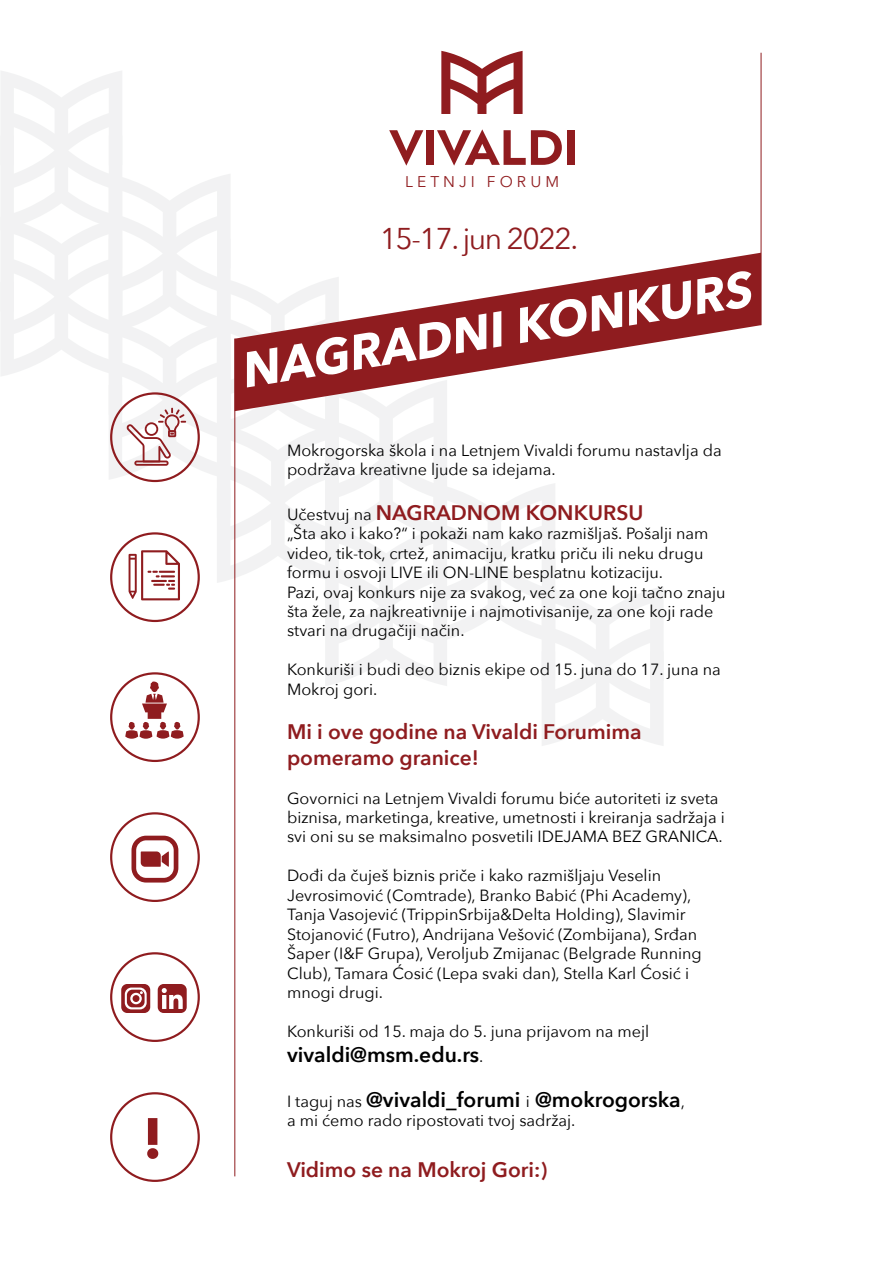
<style>
.page{position:relative;width:893px;height:1263px;background:#fff}
.page>*{position:absolute;margin:0;border:0;box-sizing:border-box;transform-origin:0 0}
.t1{font:italic 700 49.05px "Avenir Next";color:#fff}
.t2{font:30px "Avenir Next";letter-spacing:-.05em;color:#8f1c1f}
.t3{font:600 21px/25.2px "Avenir Next";color:#8f1c1f}
.t4{font:600 21px/44.7px "Avenir Next";color:#000}
.t5{font:16.2px/19.5px "Avenir Next";color:#000}
.t6{font:15.45px "Avenir Next";letter-spacing:.26em;color:#901c1f}
.s1{font-weight:400;font-size:16.2px;color:#000}
.s2{font-weight:400;font-size:16.2px}
</style>
<div class="page">
<svg style="left:131px;top:836px;width:47px;height:46px"></svg>
<div style="left:110px;top:812px;width:90px;height:90px;border:2px solid #8f1c1f;border-radius:50%"></div>
<svg style="left:121px;top:984px;width:29px;height:29px"></svg>
<div style="left:133px;top:995px;width:6px;height:7px;background:#8f1c1f;border-radius:50%"></div>
<svg style="left:158px;top:984px;width:29px;height:29px"></svg>
<div style="left:110px;top:952px;width:90px;height:90px;border:2px solid #8f1c1f;border-radius:50%"></div>
<svg style="left:147px;top:1118px;width:11px;height:41px"></svg>
<div style="left:110px;top:1092px;width:90px;height:90px;border:2px solid #8f1c1f;border-radius:50%"></div>
<hr style="left:234px;top:339px;width:1px;height:837px;background:#8f1c1f">
<hr style="left:761px;top:53px;width:1px;height:272px;background:#8f1c1f">
<svg style="left:664px;top:253px;width:97px;height:88px;fill:#8f1c1f"></svg>
<svg style="left:0;top:51px;width:664px;height:695px"></svg>
<div style="left:568px;top:130px;width:7px;height:35px;background:#901c1f"></div>
<p class="t6" style="left:405px;top:168px;width:156px">LETNJI FORUM</p>
<h2 class="t2" style="left:380px;top:214px;width:200px">15-17. jun 2022.</h2>
<h1 class="t1" style="left:234px;top:328px;width:518px;rotate:-9deg">NAGRADNI KONKURS</h1>
<p class="t5" style="left:287px;top:440px;width:436px">Mokrogorska škola i na Letnjem Vivaldi forumu nastavlja da podržava kreativne ljude sa idejama.</p>
<p class="t3" style="left:287px;top:499px;width:358px"><span class="s1">Učestvuj na</span> NAGRADNOM KONKURSU</p>
<p class="t5" style="left:287px;top:523px;width:440px">„Šta ako i kako?“ i pokaži nam kako razmišljaš. Pošalji nam video, tik-tok, crtež, animaciju, kratku priču ili neku drugu formu i osvoji LIVE ili ON-LINE besplatnu kotizaciju.<br>Pazi, ovaj konkurs nije za svakog, već za one koji tačno znaju šta žele, za najkreativnije i najmotivisanije, za one koji rade stvari na drugačiji način.</p>
<p class="t5" style="left:287px;top:659px;width:435px">Konkuriši i budi deo biznis ekipe od 15. juna do 17. juna na<br>Mokroj gori.</p>
<p class="t3" style="left:287px;top:719px;width:356px">Mi i ove godine na Vivaldi Forumima pomeramo granice!</p>
<p class="t5" style="left:287px;top:787px;width:439px">Govornici na Letnjem Vivaldi forumu biće autoriteti iz sveta biznisa, marketinga, kreative, umetnosti i kreiranja sadržaja i svi oni su se maksimalno posvetili IDEJAMA BEZ GRANICA.</p>
<p class="t5" style="left:287px;top:865px;width:416px">Dođi da čuješ biznis priče i kako razmišljaju Veselin Jevrosimović (Comtrade), Branko Babić (Phi Academy), Tanja Vasojević (TrippinSrbija&amp;Delta Holding), Slavimir Stojanović (Futro), Andrijana Vešović (Zombijana), Srđan Šaper (I&amp;F Grupa), Veroljub Zmijanac (Belgrade Running Club), Tamara Ćosić (Lepa svaki dan), Stella Karl Ćosić i mnogi drugi.</p>
<p class="t5" style="left:287px;top:1021px;width:364px">Konkuriši od 15. maja do 5. juna prijavom na mejl</p>
<p class="t4" style="left:287px;top:1032px;width:399px">vivaldi@msm.edu.rs<span class="s2">.<br>I taguj nas</span> @vivaldi_forumi <span class="s2">i</span> @mokrogorska<span class="s2">,</span></p>
<p class="t5" style="left:287px;top:1110px;width:290px">a mi ćemo rado ripostovati tvoj sadržaj.</p>
<p class="t3" style="left:287px;top:1156px;width:262px">Vidimo se na Mokroj Gori:)</p>
</div>
